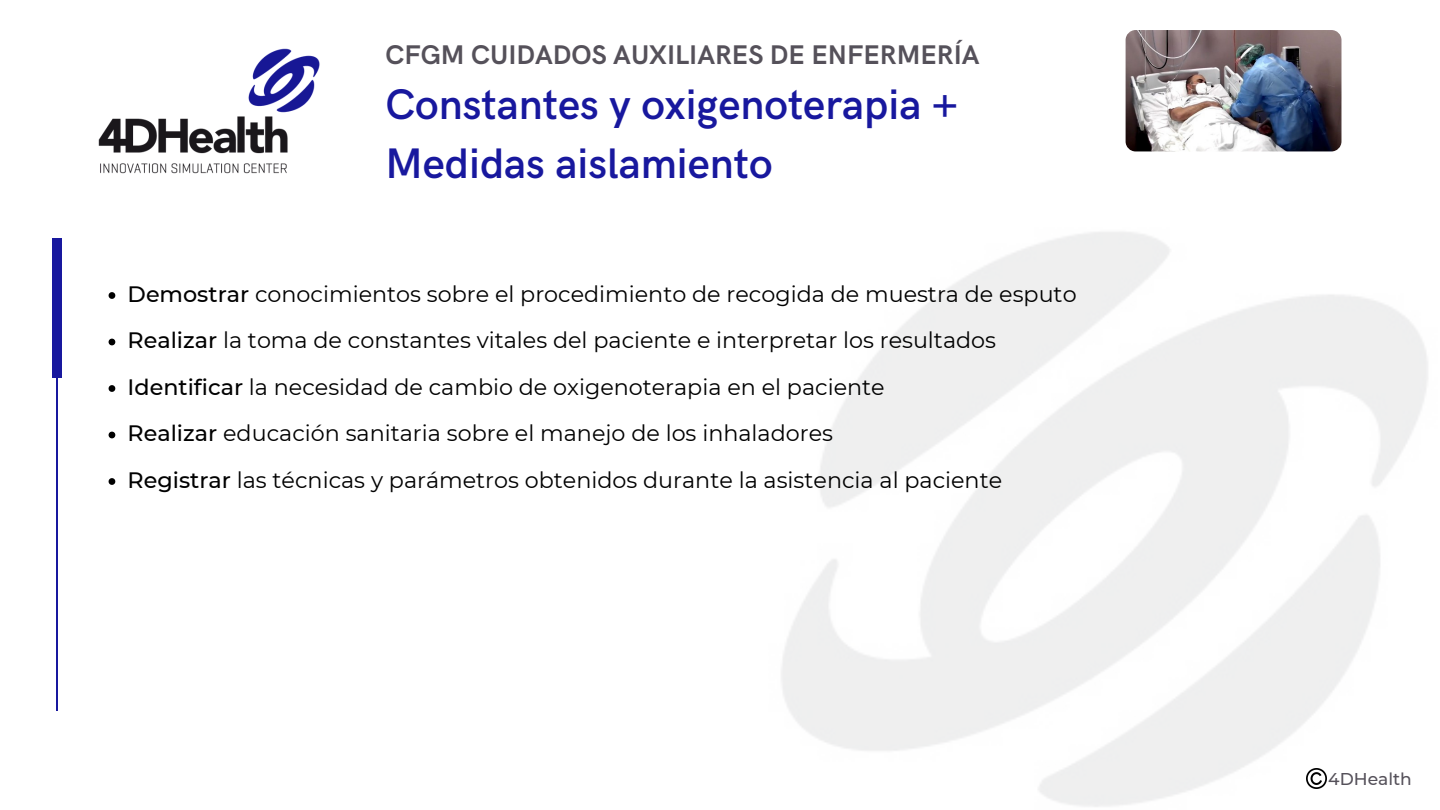
<style>
.page{position:relative;width:1440px;height:810px;background:#fff}
.page>*{position:absolute;margin:0;border:0;box-sizing:border-box;transform-origin:0 0}
.t1{font:600 42.8px/59.2px "HK Grotesk";color:#18189e}
.t2{font:700 27.1px "HK Grotesk";color:#55515a}
.t3{font:22.3px "Montserrat";color:#000}
.t4{font:500 17.1px "Montserrat";color:#55515a}
.s1{font-weight:500}
</style>
<div class="page">
<img style="left:98px;top:48px;width:222px;height:126px">
<img style="left:781px;top:232px;width:647px;height:575px">
<img style="left:1126px;top:30px;width:215px;height:121px;border-radius:10px">
<div style="left:52px;top:238px;width:9px;height:140px;background:#18189e"></div>
<hr style="left:56px;top:238px;width:1px;height:473px;background:#18189e">
<img style="left:1306px;top:769px;width:20px;height:20px">
<svg style="left:109px;top:292px;width:6px;height:7px"></svg>
<svg style="left:109px;top:339px;width:6px;height:6px"></svg>
<svg style="left:109px;top:385px;width:6px;height:7px"></svg>
<svg style="left:109px;top:432px;width:6px;height:6px"></svg>
<svg style="left:109px;top:478px;width:6px;height:7px"></svg>
<p class="t2" style="left:385px;top:40px;width:596px">CFGM CUIDADOS AUXILIARES DE ENFERMERÍA</p>
<p class="t1" style="left:385px;top:76px;width:574px">Constantes y oxigenoterapia +<br>Medidas aislamiento</p>
<p class="t3" style="left:128px;top:280px;width:950px"><span class="s1">Demostrar</span> conocimientos sobre el procedimiento de recogida de muestra de esputo</p>
<h3 class="t3" style="left:128px;top:327px;width:870px"><span class="s1">Realizar</span> la toma de constantes vitales del paciente e interpretar los resultados</h3>
<h3 class="t3" style="left:128px;top:373px;width:759px"><span class="s1">Identificar</span> la necesidad de cambio de oxigenoterapia en el paciente</h3>
<h3 class="t3" style="left:128px;top:420px;width:707px"><span class="s1">Realizar</span> educación sanitaria sobre el manejo de los inhaladores</h3>
<h3 class="t3" style="left:128px;top:466px;width:876px"><span class="s1">Registrar</span> las técnicas y parámetros obtenidos durante la asistencia al paciente</h3>
<p class="t4" style="left:1328px;top:769px;width:85px">4DHealth</p>
</div>
